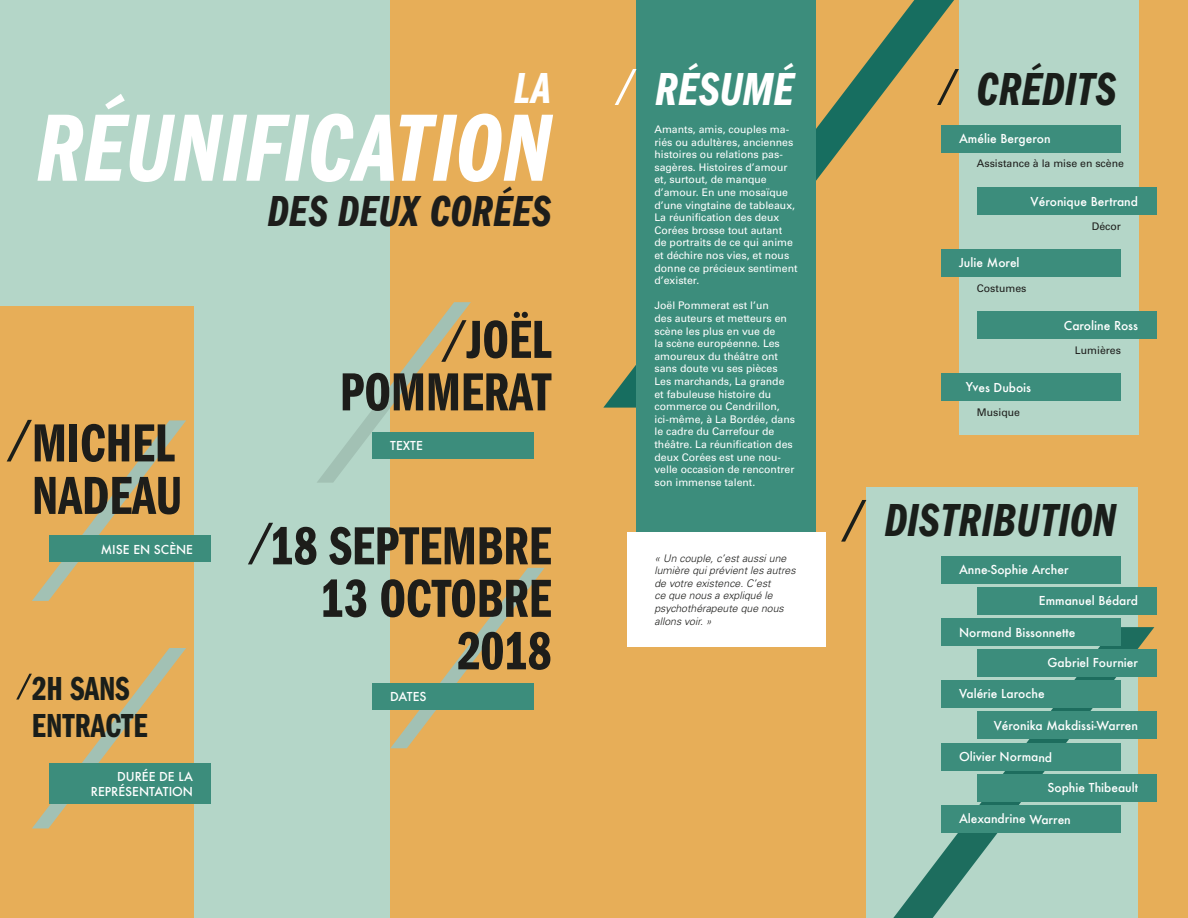
<style>
.page{position:relative;width:1188px;height:918px;background:#fff}
.page>*{position:absolute;margin:0;border:0;box-sizing:border-box;transform-origin:0 0}
.t1{font:99px "Franklin Gothic Demi Cmpr Ital";color:#fff}
.t2{font:55.5px/52.5px "Franklin Gothic Demi Cmpr";color:#1d1d1a;text-align:right}
.t3{font:48px "Franklin Gothic Demi Cmpr Ital";color:#1a1e1a}
.t4{font:48px "Franklin Gothic Demi Cmpr Ital";color:#fff}
.t5{font:45px "Franklin Gothic Demi Cmpr Ital";color:#1d1d1b}
.t6{font:45px "Franklin Gothic Demi Cmpr Ital";color:#fff}
.t7{font:34.5px/37.5px "Franklin Gothic Demi Cmpr";color:#1a1e1a}
.t8{font:500 12px/14.4px "Futura";color:#fff;text-align:right}
.t9{font:10.5px/12.6px "Univers";color:#fff}
.t10{font:italic 300 10.5px/12.6px "Univers";color:#1d1d1b}
.t11{font:10.5px "Univers";color:#1d1d1b}
</style>
<div class="page">
<div style="left:0;top:0;width:787px;height:918px;background:#b4d6c8"></div>
<div style="left:0;top:306px;width:193px;height:612px;background:#e7ae58"></div>
<div style="left:390px;top:0;width:798px;height:918px;background:#e7ae58"></div>
<div style="left:866px;top:488px;width:272px;height:430px;background:#b4d6c8"></div>
<div style="left:959px;top:0;width:179px;height:435px;background:#b4d6c8"></div>
<svg style="left:603px;top:0;width:351px;height:408px"></svg>
<div style="left:637px;top:0;width:179px;height:532px;background:#3c8d7c"></div>
<svg style="left:893px;top:627px;width:261px;height:291px"></svg>
<div style="left:941px;top:556px;width:179px;height:28px;background:#3c8d7c"></div>
<div style="left:941px;top:680px;width:179px;height:28px;background:#3c8d7c"></div>
<div style="left:977px;top:649px;width:179px;height:28px;background:#3c8d7c"></div>
<div style="left:977px;top:587px;width:179px;height:28px;background:#3c8d7c"></div>
<div style="left:627px;top:532px;width:198px;height:114px;background:#fff"></div>
<div style="left:977px;top:712px;width:179px;height:27px;background:#3c8d7c"></div>
<div style="left:977px;top:774px;width:179px;height:28px;background:#3c8d7c"></div>
<div style="left:941px;top:618px;width:179px;height:28px;background:#3c8d7c"></div>
<div style="left:941px;top:743px;width:179px;height:27px;background:#3c8d7c"></div>
<div style="left:941px;top:805px;width:179px;height:28px;background:#3c8d7c"></div>
<div style="left:941px;top:125px;width:179px;height:28px;background:#3c8d7c"></div>
<div style="left:941px;top:249px;width:179px;height:28px;background:#3c8d7c"></div>
<div style="left:977px;top:187px;width:179px;height:28px;background:#3c8d7c"></div>
<div style="left:977px;top:311px;width:179px;height:28px;background:#3c8d7c"></div>
<div style="left:372px;top:432px;width:161px;height:26px;background:#3c8d7c"></div>
<svg style="left:317px;top:302px;width:154px;height:181px"></svg>
<svg style="left:7px;top:420px;width:179px;height:181px"></svg>
<svg style="left:390px;top:568px;width:155px;height:180px"></svg>
<div style="left:372px;top:683px;width:161px;height:27px;background:#3c8d7c"></div>
<svg style="left:248px;top:523px;width:25px;height:41px"></svg>
<svg style="left:615px;top:69px;width:22px;height:36px"></svg>
<svg style="left:937px;top:69px;width:22px;height:36px"></svg>
<div style="left:50px;top:763px;width:161px;height:41px;background:#3c8d7c"></div>
<svg style="left:16px;top:648px;width:170px;height:180px"></svg>
<div style="left:50px;top:536px;width:161px;height:26px;background:#3c8d7c"></div>
<svg style="left:841px;top:500px;width:25px;height:42px"></svg>
<div style="left:941px;top:373px;width:179px;height:28px;background:#3c8d7c"></div>
<h3 class="t6" style="left:514px;top:62px;width:39px">LA</h3>
<h3 class="t4" style="left:655px;top:62px;width:140px">RÉSUMÉ</h3>
<h1 class="t1" style="left:36px;top:92px;width:517px">RÉUNIFICATION</h1>
<h3 class="t5" style="left:267px;top:185px;width:285px">DES DEUX CORÉES</h3>
<p class="t9" style="left:654px;top:123px;width:145px">Amants, amis, couples ma&shy;riés ou adultères, anciennes histoires ou relations pas&shy;sagères. Histoires d’amour et, surtout, de manque d’amour. En une mosaïque d’une vingtaine de tableaux,<br>La réunification des deux<br>Corées brosse tout autant<br>de portraits de ce qui anime et déchire nos vies, et nous donne ce précieux sentiment d’exister.</p>
<p class="t9" style="left:654px;top:299px;width:142px">Joël Pommerat est l’un<br>des auteurs et metteurs en scène les plus en vue de<br>la scène européenne. Les amoureux du théâtre ont sans doute vu ses pièces<br>Les marchands, La grande et fabuleuse histoire du commerce ou Cendrillon, ici-même, à La Bordée, dans le cadre du Carrefour de théâtre. La réunification des deux Corées est une nou&shy;velle occasion de rencontrer son immense talent.</p>
<h2 class="t2" style="left:340px;top:314px;width:213px">JOËL<br>POMMERAT</h2>
<h2 class="t2" style="left:32px;top:418px;width:152px;text-align:left">MICHEL<br>NADEAU</h2>
<p class="t8" style="left:390px;top:438px;width:34px">TEXTE</p>
<p class="t8" style="left:101px;top:542px;width:94px">MISE EN SCÈNE</p>
<h3 class="t7" style="left:32px;top:670px;width:117px">2H SANS<br>ENTRACTE</h3>
<p class="t8" style="left:91px;top:769px;width:104px">DURÉE DE LA<br>REPRÉSENTATION</p>
<h2 class="t2" style="left:270px;top:521px;width:283px">18 SEPTEMBRE<br>13 OCTOBRE<br>2018</h2>
<p class="t8" style="left:390px;top:690px;width:38px">DATES</p>
<p class="t10" style="left:654px;top:552px;width:143px">« Un couple, c’est aussi une lumière qui prévient les autres de votre existence. C’est<br>ce que nous a expliqué le psychothérapeute que nous allons voir. »</p>
<h3 class="t3" style="left:977px;top:62px;width:141px">CRÉDITS</h3>
<p class="t8" style="left:959px;top:131px;width:93px">Amélie Bergeron</p>
<p class="t11" style="left:977px;top:157px;width:149px">Assistance à la mise en scène</p>
<p class="t8" style="left:1031px;top:194px;width:109px">Véronique Bertrand</p>
<p class="t8" style="left:959px;top:255px;width:62px">Julie Morel</p>
<p class="t11" style="left:977px;top:282px;width:51px">Costumes</p>
<p class="t8" style="left:966px;top:380px;width:67px">Yves Dubois</p>
<p class="t11" style="left:977px;top:406px;width:45px">Musique</p>
<p class="t11" style="left:1092px;top:220px;width:31px">Décor</p>
<p class="t8" style="left:1064px;top:318px;width:76px">Caroline Ross</p>
<p class="t11" style="left:1075px;top:344px;width:48px">Lumières</p>
<h3 class="t3" style="left:884px;top:493px;width:233px">DISTRIBUTION</h3>
<p class="t8" style="left:959px;top:563px;width:111px">Anne-Sophie Archer</p>
<p class="t8" style="left:1039px;top:593px;width:101px">Emmanuel Bédard</p>
<p class="t8" style="left:959px;top:626px;width:118px">Normand Bissonnette</p>
<p class="t8" style="left:1048px;top:656px;width:92px">Gabriel Fournier</p>
<p class="t8" style="left:959px;top:687px;width:87px">Valérie Laroche</p>
<p class="t8" style="left:994px;top:718px;width:146px">Véronika Makdissi-Warren</p>
<p class="t8" style="left:959px;top:749px;width:95px">Olivier Normand</p>
<p class="t8" style="left:1048px;top:780px;width:92px">Sophie Thibeault</p>
<p class="t8" style="left:959px;top:812px;width:113px">Alexandrine Warren</p>
</div>
